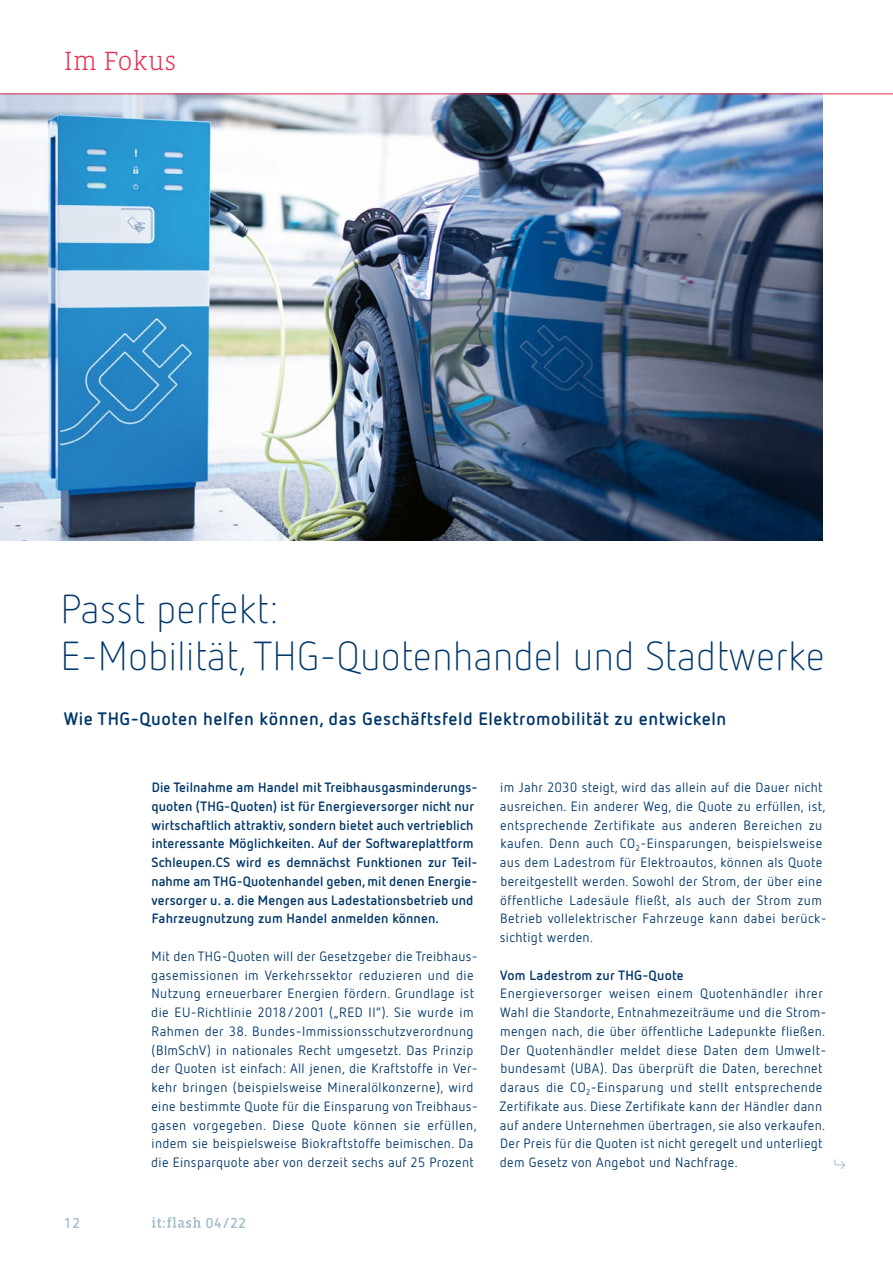
<style>
.page{position:relative;width:893px;height:1263px;background:#fff}
.page>*{position:absolute;margin:0;border:0;box-sizing:border-box;transform-origin:0 0}
.t1{font:300 40.5px/46.8px "Netto OT";color:#003769}
.t2{font:300 27px "Vista Slab OTCE";color:#e82e4f}
.t3{font:700 18px "Netto OT";letter-spacing:.03em;color:#003769}
.t4{font:700 14.25px "Netto OT";color:#9fbdcb}
.t5{font:13.5px/18.8px "Netto OT";letter-spacing:.025em;color:#003769}
.t6{font:700 13.5px/18.8px "Netto OT";letter-spacing:.01em;color:#003769}
.t7{font:13.5px "Netto OT";color:#9fbdcb}
</style>
<div class="page">
<img style="left:0;top:107px;width:823px;height:433px">
<svg style="left:152px;top:1217px;width:49px;height:11px"></svg>
<img style="left:0;top:93px;width:893px;height:14px">
<h2 class="t2" style="left:64px;top:46px;width:114px">Im Fokus</h2>
<h1 class="t1" style="left:60px;top:585px;width:766px">Passt perfekt:<br>E-Mobilität, THG-Quotenhandel und Stadtwerke</h1>
<h3 class="t3" style="left:64px;top:707px;width:664px">Wie THG-Quoten helfen können, das Geschäftsfeld Elektromobilität zu entwickeln</h3>
<p class="t4" style="left:64px;top:1214px;width:18px">12</p>
<p class="t6" style="left:151px;top:778px;width:328px">Die Teilnahme am Handel mit Treibhausgasminderungs&shy;quoten (THG-Quoten) ist für Energieversorger nicht nur wirtschaftlich attraktiv, sondern bietet auch vertrieblich interessante Möglichkeiten. Auf der Softwareplattform Schleupen.CS wird es demnächst Funktionen zur Teil&shy;nahme am THG-Quotenhandel geben, mit denen Energie&shy;versorger u. a. die Mengen aus Ladestationsbetrieb und Fahrzeugnutzung zum Handel anmelden können.</p>
<p class="t5" style="left:151px;top:946px;width:328px">Mit den THG-Quoten will der Gesetzgeber die Treibhaus&shy;gasemissionen im Verkehrssektor reduzieren und die Nutzung erneuerbarer Energien fördern. Grundlage ist die EU-Richtlinie 2018/2001 („RED II“). Sie wurde im Rahmen der 38. Bundes-Immissionsschutzverordnung (BImSchV) in nationales Recht umgesetzt. Das Prinzip der Quoten ist einfach: All jenen, die Kraftstoffe in Ver&shy;kehr bringen (beispielsweise Mineralölkonzerne), wird eine bestimmte Quote für die Einsparung von Treibhaus&shy;gasen vorgegeben. Diese Quote können sie erfüllen, indem sie beispielsweise Biokraftstoffe beimischen. Da die Einsparquote aber von derzeit sechs auf 25 Prozent</p>
<p class="t4" style="left:205px;top:1214px;width:42px">04/22</p>
<p class="t5" style="left:500px;top:778px;width:328px">im Jahr 2030 steigt, wird das allein auf die Dauer nicht ausreichen. Ein anderer Weg, die Quote zu erfüllen, ist, entsprechende Zertifikate aus anderen Bereichen zu kaufen. Denn auch CO₂-Einsparungen, beispielsweise aus dem Ladestrom für Elektroautos, können als Quote bereitgestellt werden. Sowohl der Strom, der über eine öffentliche Ladesäule fließt, als auch der Strom zum Betrieb vollelektrischer Fahrzeuge kann dabei berück&shy;sichtigt werden.</p>
<p class="t6" style="left:500px;top:965px;width:185px">Vom Ladestrom zur THG-Quote</p>
<p class="t5" style="left:500px;top:984px;width:328px">Energieversorger weisen einem Quotenhändler ihrer Wahl die Standorte, Entnahmezeiträume und die Strom&shy;mengen nach, die über öffentliche Ladepunkte fließen.<br>Der Quotenhändler meldet diese Daten dem Umwelt&shy;bundesamt (UBA). Das überprüft die Daten, berechnet daraus die CO₂-Einsparung und stellt entsprechende Zertifikate aus. Diese Zertifikate kann der Händler dann auf andere Unternehmen übertragen, sie also verkaufen.<br>Der Preis für die Quoten ist nicht geregelt und unterliegt dem Gesetz von Angebot und Nachfrage.</p>
<p class="t7" style="left:833px;top:1156px;width:16px">↪</p>
</div>
